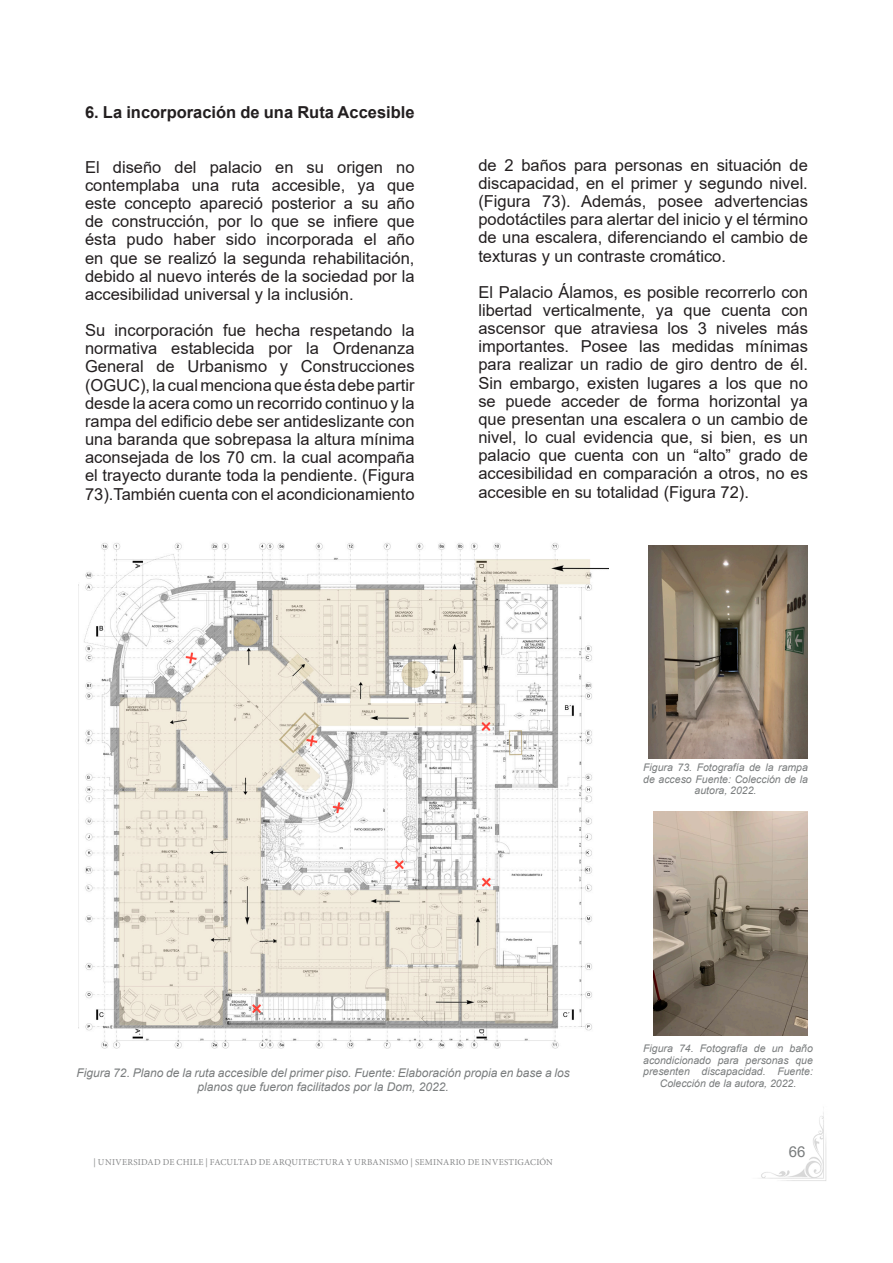
<style>
.page{position:relative;width:893px;height:1263px;background:#fff}
.page>*{position:absolute;margin:0;border:0;box-sizing:border-box;transform-origin:0 0}
.t1{font:16.5px/18.1px "Arial";color:#231f20;text-align:justify}
.t2{font:700 16.5px "Arial";color:#231f20}
.t3{font:15px "Arial";color:#797c7d}
.t4{font:italic 12px/13.2px "Arial";color:#797c7d;text-align:center}
.t5{font:italic 10.5px/11.6px "Arial";color:#797c7d;text-align:center}
.t6{font:9px "Minion Pro";letter-spacing:.03em;color:#868788}
</style>
<div class="page">
<img style="left:761px;top:1112px;width:66px;height:69px">
<img style="left:84px;top:542px;width:524px;height:507px">
<img style="left:653px;top:811px;width:155px;height:224px">
<img style="left:648px;top:546px;width:160px;height:212px">
<p class="t2" style="left:85px;top:101px;width:331px">6. La incorporación de una Ruta Accesible</p>
<p class="t1" style="left:85px;top:158px;width:331px">El diseño del palacio en su origen no contemplaba una ruta accesible, ya que este concepto apareció posterior a su año de construcción, por lo que se infiere que ésta pudo haber sido incorporada el año en que se realizó la segunda rehabilitación, debido al nuevo interés de la sociedad por la accesibilidad universal y la inclusión.</p>
<p class="t1" style="left:85px;top:321px;width:331px">Su incorporación fue hecha respetando la normativa establecida por la Ordenanza General de Urbanismo y Construcciones (OGUC), la cual menciona que ésta debe partir desde la acera como un recorrido continuo y la rampa del edificio debe ser antideslizante con una baranda que sobrepasa la altura mínima aconsejada de los 70 cm. la cual acompaña el trayecto durante toda la pendiente. (Figura 73).También cuenta con el acondicionamiento</p>
<p class="t1" style="left:478px;top:156px;width:331px">de 2 baños para personas en situación de discapacidad, en el primer y segundo nivel. (Figura 73). Además, posee advertencias podotáctiles para alertar del inicio y el término de una escalera, diferenciando el cambio de texturas y un contraste cromático.</p>
<p class="t1" style="left:478px;top:283px;width:331px">El Palacio Álamos, es posible recorrerlo con libertad verticalmente, ya que cuenta con ascensor que atraviesa los 3 niveles más importantes. Posee las medidas mínimas para realizar un radio de giro dentro de él.<br>Sin embargo, existen lugares a los que no se puede acceder de forma horizontal ya que presentan una escalera o un cambio de nivel, lo cual evidencia que, si bien, es un palacio que cuenta con un “alto” grado de accesibilidad en comparación a otros, no es accesible en su totalidad (Figura 72).</p>
<p class="t5" style="left:643px;top:762px;width:166px">Figura 73. Fotografía de la rampa de acceso Fuente: Colección de la autora, 2022.</p>
<p class="t4" style="left:77px;top:1067px;width:495px">Figura 72. Plano de la ruta accesible del primer piso. Fuente: Elaboración propia en base a los planos que fueron facilitados por la Dom, 2022.</p>
<p class="t6" style="left:94px;top:1156px;width:461px">| UNIVERSIDAD DE CHILE | FACULTAD DE ARQUITECTURA Y URBANISMO | SEMINARIO DE INVESTIGACIÓN</p>
<p class="t5" style="left:643px;top:1043px;width:171px">Figura 74. Fotografía de un baño acondicionado para personas que presenten discapacidad. Fuente:<br>Colección de la autora, 2022.</p>
<p class="t3" style="left:789px;top:1141px;width:18px">66</p>
</div>
